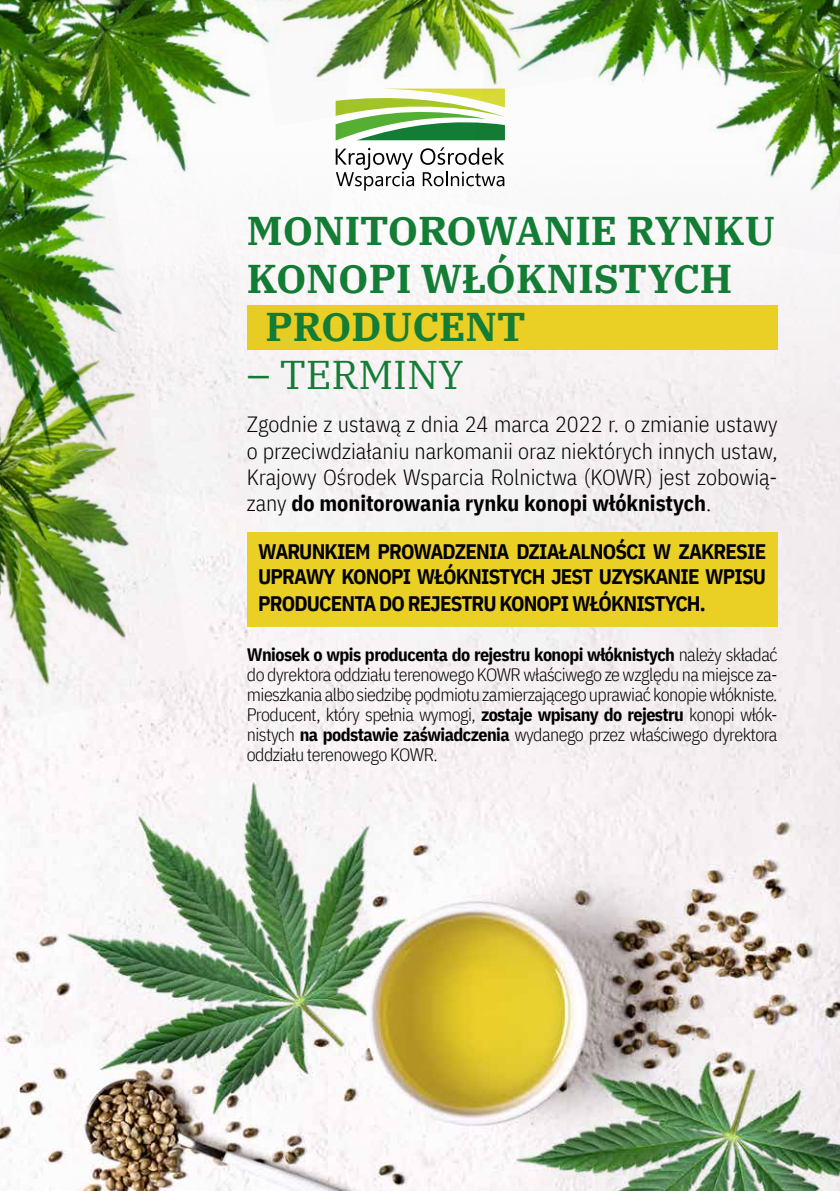
<style>
.page{position:relative;width:840px;height:1191px;background:#fff}
.page>*{position:absolute;margin:0;border:0;box-sizing:border-box;transform-origin:0 0}
.t1{font:700 40px "IBM Plex Serif";color:#137d35}
.t2{font:40px "IBM Plex Serif";color:#137d35}
.t3{font:300 22px/26.4px "IBM Plex Sans Cond";color:#000;text-align:justify}
.t4{font:700 21px/25.8px "IBM Plex Sans Cond";letter-spacing:-.04em;color:#000;text-align:justify}
.t5{font:300 18px/20px "IBM Plex Sans Cond";letter-spacing:-.03em;color:#000;text-align:justify}
.s1{font-weight:700}
</style>
<div class="page">
<img style="left:0;top:147px;width:839px;height:1044px">
<div style="left:247px;top:532px;width:530px;height:95px;background:#eacf25"></div>
<div style="left:247px;top:305px;width:530px;height:45px;background:#eacf25"></div>
<svg style="left:360px;top:126px;width:105px;height:15px;background:#489a5f"></svg>
<svg style="left:420px;top:147px;width:45px;height:18px"></svg>
<svg style="left:360px;top:148px;width:54px;height:42px"></svg>
<svg style="left:422px;top:171px;width:43px;height:15px"></svg>
<img style="left:465px;top:0;width:374px;height:255px">
<img style="left:0;top:0;width:360px;height:511px">
<img style="left:255px;top:0;width:400px;height:126px">
<img style="left:0;top:175px;width:193px;height:548px">
<h1 class="t1" style="left:247px;top:199px;width:529px">MONITOROWANIE RYNKU</h1>
<h1 class="t1" style="left:247px;top:247px;width:486px">KONOPI WŁÓKNISTYCH</h1>
<h1 class="t1" style="left:265px;top:295px;width:261px">PRODUCENT</h1>
<h1 class="t2" style="left:247px;top:344px;width:218px">– TERMINY</h1>
<p class="t3" style="left:247px;top:409px;width:532px">Zgodnie z ustawą z dnia 24 marca 2022 r. o zmianie ustawy o przeciwdziałaniu narkomanii oraz niektórych innych ustaw, Krajowy Ośrodek Wsparcia Rolnictwa (KOWR) jest zobowią&shy;zany <span class="s1">do monitorowania rynku konopi włóknistych</span>.</p>
<p class="t4" style="left:258px;top:537px;width:509px">WARUNKIEM PROWADZENIA DZIAŁALNOŚCI W ZAKRESIE UPRAWY KONOPI WŁÓKNISTYCH JEST UZYSKANIE WPISU PRODUCENTA DO REJESTRU KONOPI WŁÓKNISTYCH.</p>
<p class="t5" style="left:247px;top:642px;width:532px"><span class="s1">Wniosek o wpis producenta do rejestru konopi włóknistych</span> należy składać do dyrektora oddziału terenowego KOWR właściwego ze względu na miejsce za&shy;mieszkania albo siedzibę podmiotu zamierzającego uprawiać konopie włókniste.<br>Producent, który spełnia wymogi, <span class="s1">zostaje wpisany do rejestru</span> konopi włók&shy;nistych <span class="s1">na podstawie zaświadczenia</span> wydanego przez właściwego dyrektora oddziału terenowego KOWR.</p>
</div>
